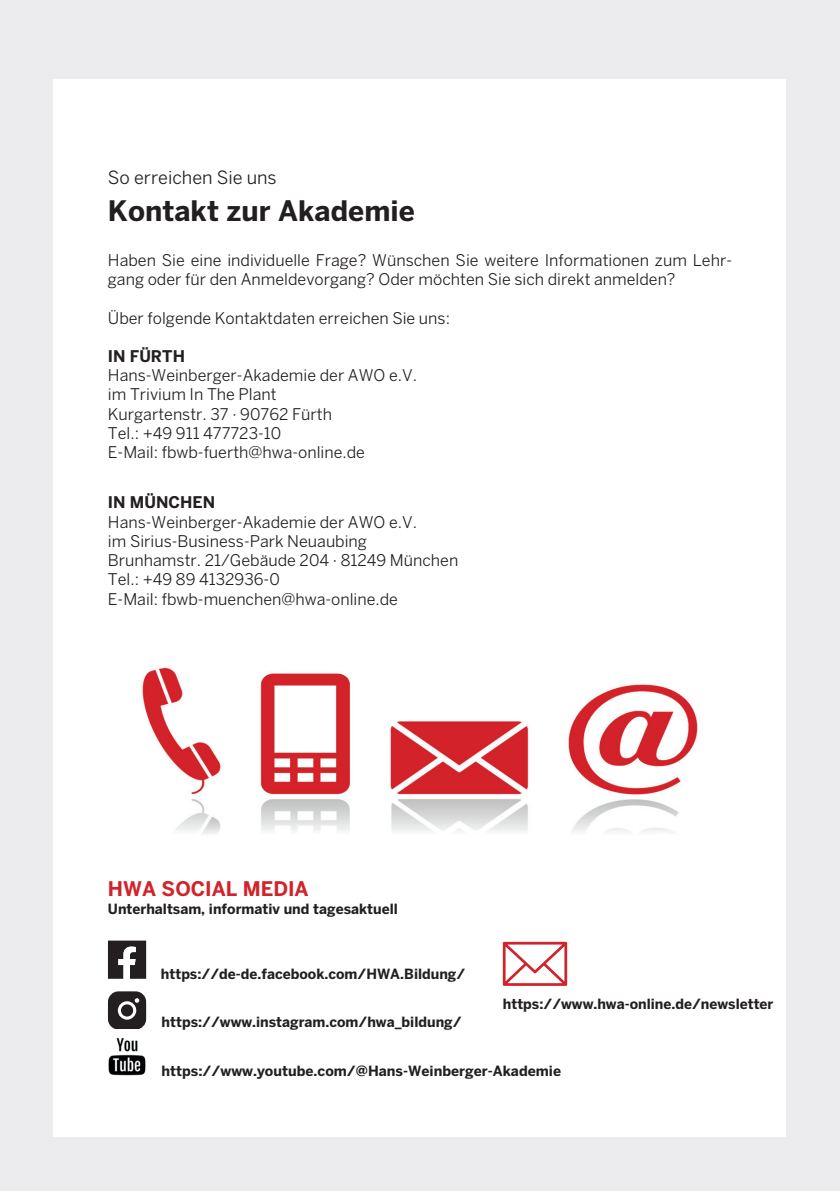
<style>
.page{position:relative;width:840px;height:1191px;background:#fff}
.page>*{position:absolute;margin:0;border:0;box-sizing:border-box;transform-origin:0 0}
.t1{font:700 28px "Benton Sans";color:#231f20}
.t2{font:700 20px "Benton Sans";color:#d1232a}
.t3{font:18px "Benton Sans";color:#231f20}
.t4{font:16px/19.2px "Benton Sans";color:#231f20}
.t5{font:700 16px "Benton Sans";color:#231f20}
.t6{font:700 14px "Benton Sans";color:#231f20}
</style>
<div class="page">
<div style="left:0;top:0;width:839px;height:1191px;background:#ececee"></div>
<div style="left:54px;top:80px;width:731px;height:1057px;background:#fff"></div>
<img style="left:142px;top:667px;width:556px;height:167px">
<svg style="left:108px;top:940px;width:38px;height:38px"></svg>
<svg style="left:108px;top:991px;width:38px;height:38px"></svg>
<div style="left:121px;top:1004px;width:12px;height:12px;background:#231f20;border-radius:50%"></div>
<svg style="left:502px;top:941px;width:65px;height:45px"></svg>
<img style="left:108px;top:1037px;width:38px;height:39px">
<p class="t3" style="left:108px;top:167px;width:170px">So erreichen Sie uns</p>
<h1 class="t1" style="left:108px;top:194px;width:308px">Kontakt zur Akademie</h1>
<p class="t4" style="left:108px;top:250px;width:625px">Haben Sie eine individuelle Frage? Wünschen Sie weitere Informationen zum Lehr&shy;gang oder für den Anmeldevorgang? Oder möchten Sie sich direkt anmelden?</p>
<p class="t4" style="left:108px;top:308px;width:343px">Über folgende Kontaktdaten erreichen Sie uns:</p>
<p class="t5" style="left:108px;top:346px;width:78px">IN FÜRTH</p>
<p class="t4" style="left:108px;top:365px;width:310px">Hans-Weinberger-Akademie der AWO e.V. im Trivium In The Plant<br>Kurgartenstr. 37 · 90762 Fürth<br>Tel.: +49 911 477723-10<br>E-Mail: fbwb-fuerth@hwa-online.de</p>
<p class="t5" style="left:108px;top:493px;width:109px">IN MÜNCHEN</p>
<p class="t4" style="left:108px;top:512px;width:351px">Hans-Weinberger-Akademie der AWO e.V.<br>im Sirius-Business-Park Neuaubing Brunhamstr. 21/Gebäude 204 · 81249 München Tel.: +49 89 4132936-0<br>E-Mail: fbwb-muenchen@hwa-online.de</p>
<p class="t2" style="left:108px;top:877px;width:202px">HWA SOCIAL MEDIA</p>
<p class="t6" style="left:108px;top:900px;width:291px">Unterhaltsam, informativ und tagesaktuell</p>
<p class="t6" style="left:161px;top:965px;width:306px">https://de-de.facebook.com/HWA.Bildung/</p>
<p class="t6" style="left:161px;top:1013px;width:301px">https://www.instagram.com/hwa_bildung/</p>
<p class="t6" style="left:502px;top:995px;width:272px">https://www.hwa-online.de/newsletter</p>
<p class="t6" style="left:161px;top:1062px;width:401px">https://www.youtube.com/@Hans-Weinberger-Akademie</p>
</div>
